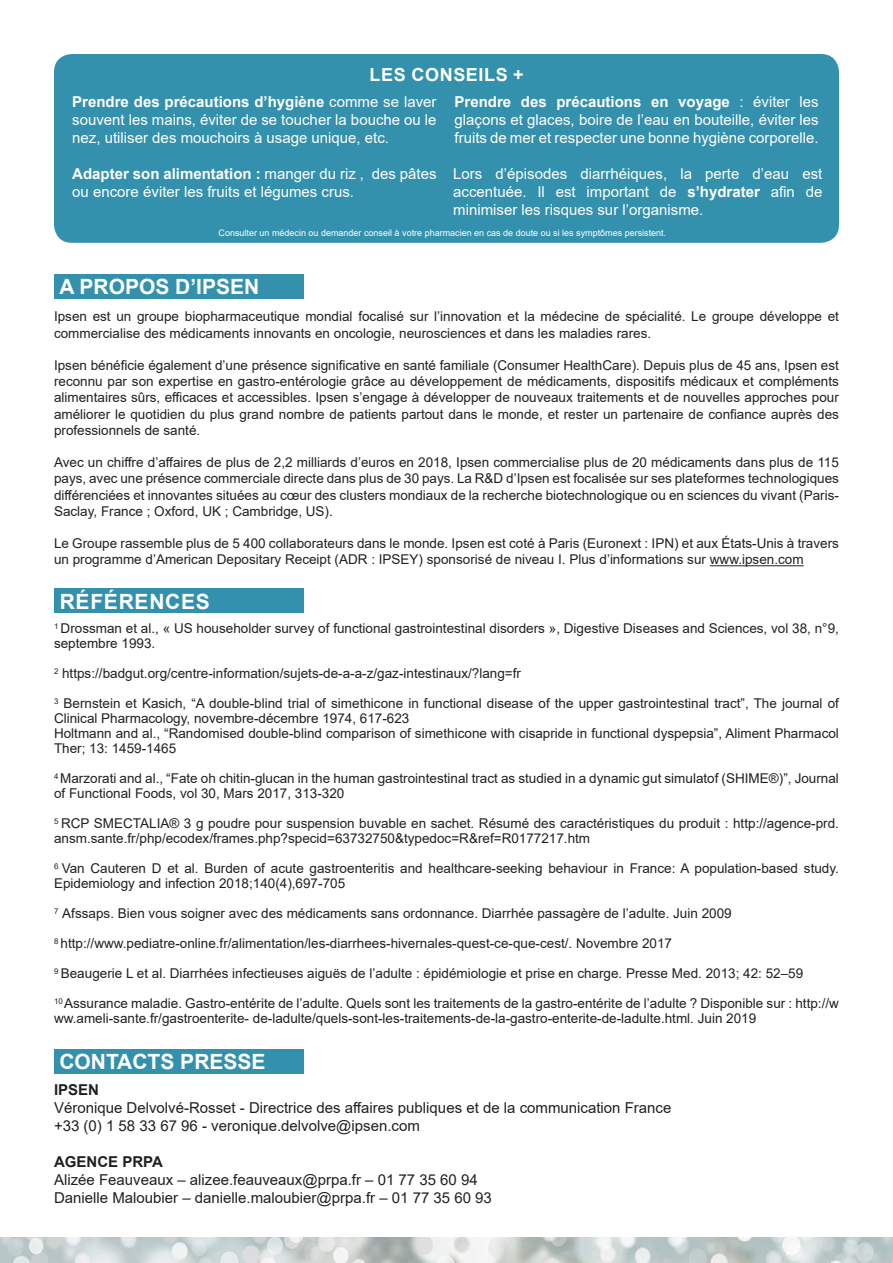
<style>
.page{position:relative;width:893px;height:1263px;background:#fff}
.page>*{position:absolute;margin:0;border:0;box-sizing:border-box;transform-origin:0 0}
.t1{font:700 21px "Arial";color:#fff}
.t2{font:700 21px "Arial";letter-spacing:.035em;color:#fff}
.t3{font:700 18px "Arial";letter-spacing:.035em;color:#fff}
.t4{font:15px/18px "Arial";color:#fff;text-align:justify}
.t5{font:15px "Arial";color:#231f20}
.t6{font:700 15px "Arial";color:#231f20}
.t7{font:13.5px/16.2px "Arial";color:#231f20}
.t8{font:9px "Arial";color:#fff}
.s1{font-weight:700}
</style>
<div class="page">
<div style="left:54px;top:274px;width:250px;height:24px;background:#3491ae"></div>
<hr style="left:710px;top:565px;width:94px;height:1px;background:#231f20">
<div style="left:54px;top:1049px;width:250px;height:24px;background:#3491ae"></div>
<div style="left:54px;top:588px;width:250px;height:24px;background:#3491ae"></div>
<img style="left:0;top:1237px;width:893px;height:26px">
<div style="left:54px;top:54px;width:785px;height:189px;background:#3491ae;border-radius:18px"></div>
<p class="t3" style="left:370px;top:62px;width:156px">LES CONSEILS +</p>
<p class="t4" style="left:72px;top:93px;width:366px"><span class="s1">Prendre des précautions d’hygiène</span> comme se laver souvent les mains, éviter de se toucher la bouche ou le nez, utiliser des mouchoirs à usage unique, etc.</p>
<p class="t4" style="left:72px;top:165px;width:366px"><span class="s1">Adapter son alimentation :</span> manger du riz , des pâtes ou encore éviter les fruits et légumes crus.</p>
<p class="t4" style="left:454px;top:93px;width:366px"><span class="s1">Prendre des précautions en voyage</span> : éviter les glaçons et glaces, boire de l’eau en bouteille, éviter les fruits de mer et respecter une bonne hygiène corporelle.</p>
<p class="t4" style="left:453px;top:165px;width:371px">Lors d’épisodes diarrhéiques, la perte d’eau est accentuée. Il est important de <span class="s1">s’hydrater</span> afin de minimiser les risques sur l’organisme.</p>
<p class="t8" style="left:219px;top:227px;width:449px">Consulter un médecin ou demander conseil à votre pharmacien en cas de doute ou si les symptômes persistent.</p>
<p class="t1" style="left:59px;top:271px;width:201px">A PROPOS D’IPSEN</p>
<p class="t7" style="left:54px;top:308px;width:786px">Ipsen est un groupe biopharmaceutique mondial focalisé sur l’innovation et la médecine de spécialité. Le groupe développe et commercialise des médicaments innovants en oncologie, neurosciences et dans les maladies rares.</p>
<p class="t7" style="left:54px;top:357px;width:786px;text-align:justify">Ipsen bénéficie également d’une présence significative en santé familiale (Consumer HealthCare). Depuis plus de 45 ans, Ipsen est reconnu par son expertise en gastro-entérologie grâce au développement de médicaments, dispositifs médicaux et compléments alimentaires sûrs, efficaces et accessibles. Ipsen s’engage à développer de nouveaux traitements et de nouvelles approches pour améliorer le quotidien du plus grand nombre de patients partout dans le monde, et rester un partenaire de confiance auprès des professionnels de santé.</p>
<p class="t7" style="left:54px;top:454px;width:786px;text-align:justify">Avec un chiffre d’affaires de plus de 2,2 milliards d’euros en 2018, Ipsen commercialise plus de 20 médicaments dans plus de 115 pays, avec une présence commerciale directe dans plus de 30 pays. La R&amp;D d’Ipsen est focalisée sur ses plateformes technologiques différenciées et innovantes situées au cœur des clusters mondiaux de la recherche biotechnologique ou en sciences du vivant (Paris-Saclay, France ; Oxford, UK ; Cambridge, US).</p>
<p class="t7" style="left:54px;top:535px;width:786px">Le Groupe rassemble plus de 5 400 collaborateurs dans le monde. Ipsen est coté à Paris (Euronext : IPN) et aux États-Unis à travers un programme d’American Depositary Receipt (ADR : IPSEY) sponsorisé de niveau I. Plus d’informations sur www.ipsen.com</p>
<p class="t2" style="left:60px;top:586px;width:152px">RÉFÉRENCES</p>
<p class="t7" style="left:54px;top:621px;width:786px;line-height:15px"><sup>1</sup> Drossman et al., « US householder survey of functional gastrointestinal disorders », Digestive Diseases and Sciences, vol 38, n°9, septembre 1993.</p>
<p class="t7" style="left:54px;top:665px;width:468px"><sup>2</sup> https://badgut.org/centre-information/sujets-de-a-a-z/gaz-intestinaux/?lang=fr</p>
<p class="t7" style="left:54px;top:696px;width:786px;line-height:15px"><sup>3</sup> Bernstein et Kasich, “A double-blind trial of simethicone in functional disease of the upper gastrointestinal tract”, The journal of<br>Clinical Pharmacology, novembre-décembre 1974, 617-623</p>
<p class="t7" style="left:54px;top:726px;width:786px;line-height:15px">Holtmann and al., “Randomised double-blind comparison of simethicone with cisapride in functional dyspepsia”, Aliment Pharmacol<br>Ther; 13: 1459-1465</p>
<p class="t7" style="left:54px;top:771px;width:786px;line-height:15px"><sup>4</sup> Marzorati and al., “Fate oh chitin-glucan in the human gastrointestinal tract as studied in a dynamic gut simulatof (SHIME®)”, Journal of Functional Foods, vol 30, Mars 2017, 313-320</p>
<p class="t7" style="left:54px;top:816px;width:786px;line-height:15px"><sup>5</sup> RCP SMECTALIA® 3 g poudre pour suspension buvable en sachet. Résumé des caractéristiques du produit : http://agence-prd. ansm.sante.fr/php/ecodex/frames.php?specid=63732750&amp;typedoc=R&amp;ref=R0177217.htm</p>
<p class="t7" style="left:54px;top:861px;width:786px;line-height:15px"><sup>6</sup> Van Cauteren D et al. Burden of acute gastroenteritis and healthcare-seeking behaviour in France: A population-based study.<br>Epidemiology and infection 2018;140(4),697-705</p>
<p class="t7" style="left:54px;top:905px;width:679px"><sup>7</sup> Afssaps. Bien vous soigner avec des médicaments sans ordonnance. Diarrhée passagère de l’adulte. Juin 2009</p>
<p class="t7" style="left:54px;top:935px;width:620px"><sup>8</sup> http://www.pediatre-online.fr/alimentation/les-diarrhees-hivernales-quest-ce-que-cest/. Novembre 2017</p>
<p class="t7" style="left:54px;top:965px;width:751px"><sup>9</sup> Beaugerie L et al. Diarrhées infectieuses aiguës de l’adulte : épidémiologie et prise en charge. Presse Med. 2013; 42: 52–59</p>
<p class="t7" style="left:54px;top:996px;width:786px;line-height:15px"><sup>10</sup> Assurance maladie. Gastro-entérite de l’adulte. Quels sont les traitements de la gastro-entérite de l’adulte ? Disponible sur : http://w ww.ameli-sante.fr/gastroenterite- de-ladulte/quels-sont-les-traitements-de-la-gastro-enterite-de-ladulte.html. Juin 2019</p>
<p class="t1" style="left:59px;top:1046px;width:208px">CONTACTS PRESSE</p>
<p class="t6" style="left:54px;top:1079px;width:47px">IPSEN</p>
<p class="t5" style="left:54px;top:1098px;width:619px">Véronique Delvolvé-Rosset - Directrice des affaires publiques et de la communication France</p>
<p class="t5" style="left:54px;top:1116px;width:367px">+33 (0) 1 58 33 67 96 - veronique.delvolve@ipsen.com</p>
<p class="t6" style="left:54px;top:1151px;width:110px">AGENCE PRPA</p>
<p class="t5" style="left:54px;top:1170px;width:425px">Alizée Feauveaux – alizee.feauveaux@prpa.fr – 01 77 35 60 94</p>
<p class="t5" style="left:54px;top:1188px;width:439px">Danielle Maloubier – danielle.maloubier@prpa.fr – 01 77 35 60 93</p>
</div>
